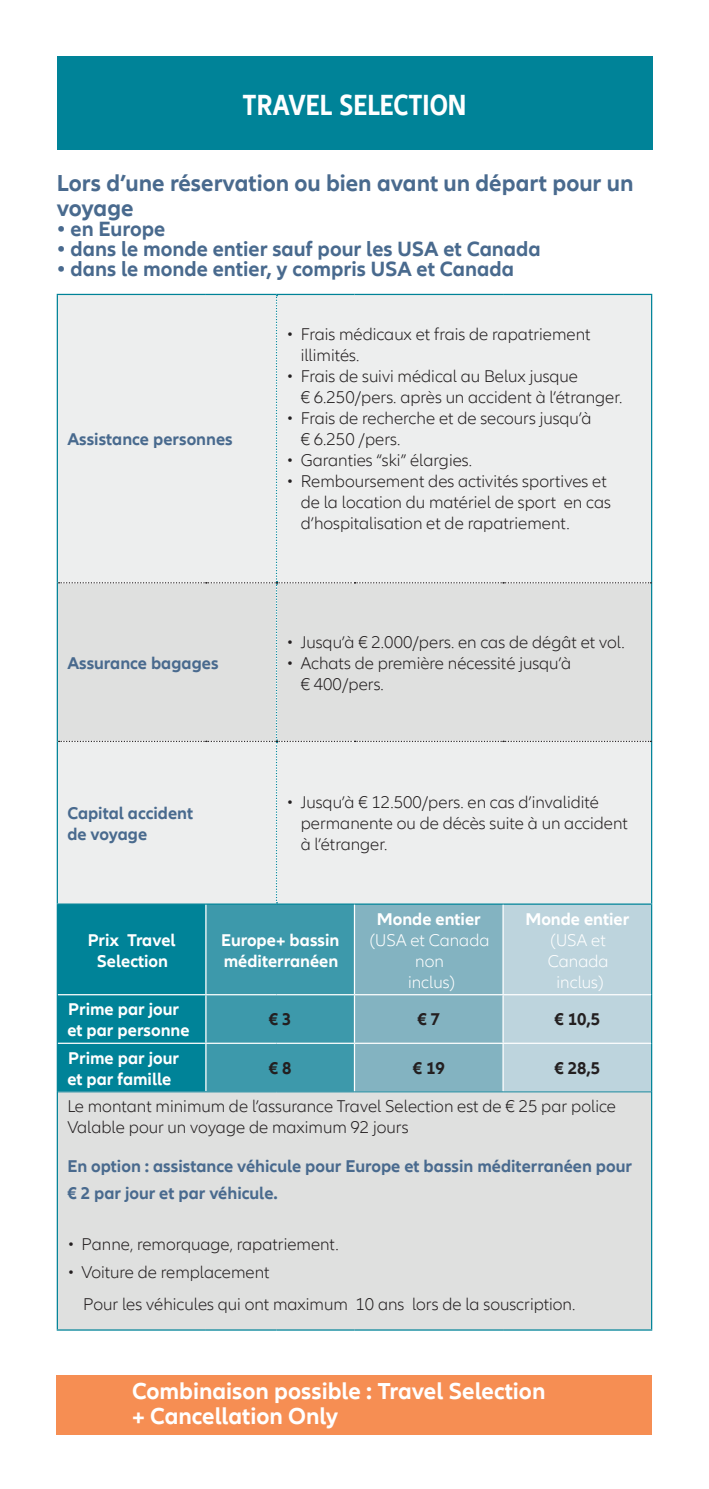
<style>
.page{position:relative;width:709px;height:1489px;background:#fff}
.page>*{position:absolute;margin:0;border:0;box-sizing:border-box;transform-origin:0 0}
.t1{font:700 condensed 30px "Allianz Neo";color:#fff}
.t2{font:700 23.75px "Allianz Neo";color:#fff}
.t3{font:700 23.75px/25px "Allianz Neo";color:#496a8e}
.t4{font:700 21.25px "Allianz Neo";color:#496a8e}
.Paragraph_Style_1{font:300 17.5px/21px "Allianz Neo";color:#231f20}
.Paragraph_Style_1-2{font:700 17.5px/21px "Allianz Neo";color:#496a8e}
.Paragraph_Style_1-3{font:700 17.5px/21px "Allianz Neo";color:#fff}
.Paragraph_Style_1-4{font:300 17.5px/21px "Allianz Neo";color:#fff;text-align:center}
.Paragraph_Style_1-5{font:700 17.5px "Allianz Neo";color:#231f20}
.s1{font-weight:700}
</style>
<div class="page">
<div style="left:57px;top:1374px;width:595px;height:60px;background:#f68e53"></div>
<div style="left:57px;top:57px;width:595px;height:93px;background:#008398"></div>
<div style="left:58px;top:1092px;width:593px;height:237px;background:#dfe0df"></div>
<hr style="left:57px;top:1091px;width:1px;height:238px;background:#008398">
<hr style="left:651px;top:1091px;width:1px;height:238px;background:#008398">
<hr style="left:57px;top:1329px;width:149px;height:1px;background:#008398">
<hr style="left:206px;top:1329px;width:70px;height:1px;background:#008398">
<hr style="left:276px;top:1329px;width:78px;height:1px;background:#008398">
<hr style="left:354px;top:1329px;width:149px;height:1px;background:#008398">
<hr style="left:503px;top:1329px;width:149px;height:1px;background:#008398">
<hr style="left:57px;top:294px;width:149px;height:1px;background:#008398">
<hr style="left:206px;top:294px;width:70px;height:1px;background:#008398">
<hr style="left:276px;top:294px;width:78px;height:1px;background:#008398">
<hr style="left:354px;top:294px;width:149px;height:1px;background:#008398">
<hr style="left:503px;top:294px;width:149px;height:1px;background:#008398">
<hr style="left:651px;top:295px;width:1px;height:288px;background:#008398">
<hr style="left:651px;top:583px;width:1px;height:158px;background:#008398">
<hr style="left:651px;top:741px;width:1px;height:162px;background:#008398">
<svg style="left:57px;top:295px;width:594px;height:796px;background:#c6d9dd"></svg>
<hr style="left:57px;top:903px;width:149px;height:1px;background:#008398">
<hr style="left:57px;top:904px;width:1px;height:90px;background:#008398">
<hr style="left:206px;top:903px;width:70px;height:1px;background:#008398">
<hr style="left:276px;top:903px;width:78px;height:1px;background:#008398">
<hr style="left:354px;top:903px;width:149px;height:1px;background:#008398">
<hr style="left:503px;top:903px;width:149px;height:1px;background:#008398">
<hr style="left:651px;top:904px;width:1px;height:90px;background:#008398">
<hr style="left:57px;top:994px;width:1px;height:49px;background:#008398">
<hr style="left:651px;top:994px;width:1px;height:49px;background:#008398">
<hr style="left:57px;top:1043px;width:1px;height:48px;background:#008398">
<hr style="left:651px;top:1043px;width:1px;height:48px;background:#008398">
<hr style="left:205px;top:904px;width:1px;height:90px;background:#fff">
<hr style="left:354px;top:904px;width:1px;height:90px;background:#fff">
<hr style="left:502px;top:904px;width:1px;height:90px;background:#fff">
<hr style="left:58px;top:994px;width:148px;height:1px;background:#fff">
<hr style="left:206px;top:994px;width:70px;height:1px;background:#fff">
<hr style="left:205px;top:995px;width:1px;height:47px;background:#fff">
<hr style="left:276px;top:994px;width:78px;height:1px;background:#fff">
<hr style="left:354px;top:994px;width:149px;height:1px;background:#fff">
<hr style="left:354px;top:995px;width:1px;height:47px;background:#fff">
<hr style="left:503px;top:994px;width:148px;height:1px;background:#fff">
<hr style="left:502px;top:995px;width:1px;height:47px;background:#fff">
<hr style="left:58px;top:1042px;width:148px;height:1px;background:#fff">
<hr style="left:206px;top:1042px;width:70px;height:1px;background:#fff">
<hr style="left:205px;top:1043px;width:1px;height:48px;background:#fff">
<hr style="left:276px;top:1042px;width:78px;height:1px;background:#fff">
<hr style="left:354px;top:1042px;width:149px;height:1px;background:#fff">
<hr style="left:354px;top:1043px;width:1px;height:48px;background:#fff">
<hr style="left:503px;top:1042px;width:148px;height:1px;background:#fff">
<hr style="left:502px;top:1043px;width:1px;height:48px;background:#fff">
<hr style="left:58px;top:1091px;width:148px;height:1px;background:#3d99ab">
<hr style="left:206px;top:1091px;width:70px;height:1px;background:#3d99ab">
<hr style="left:276px;top:1091px;width:78px;height:1px;background:#3d99ab">
<hr style="left:354px;top:1091px;width:149px;height:1px;background:#3d99ab">
<hr style="left:503px;top:1091px;width:148px;height:1px;background:#3d99ab">
<p class="t1" style="left:243px;top:87px;width:225px">TRAVEL SELECTION</p>
<p class="t3" style="left:57px;top:171px;width:578px">Lors d’une réservation ou bien avant un départ pour un voyage</p>
<p class="t4" style="left:57px;top:216px;width:110px">• en Europe</p>
<p class="t4" style="left:57px;top:236px;width:485px">• dans le monde entier sauf pour les USA et Canada</p>
<p class="t4" style="left:57px;top:256px;width:459px">• dans le monde entier, y compris USA et Canada</p>
<p class="Paragraph_Style_1-2" style="left:67px;top:429px;width:167px">Assistance personnes</p>
<p class="Paragraph_Style_1-2" style="left:67px;top:652px;width:153px">Assurance bagages</p>
<p class="Paragraph_Style_1" style="left:301px;top:324px;width:291px;text-indent:-14px">• Frais médicaux et frais de rapatriement illimités.</p>
<p class="Paragraph_Style_1" style="left:301px;top:366px;width:323px;text-indent:-14px">• Frais de suivi médical au Belux jusque<br>€ 6.250/pers. après un accident à l’étranger.</p>
<p class="Paragraph_Style_1" style="left:301px;top:408px;width:292px;text-indent:-14px">• Frais de recherche et de secours jusqu’à € 6.250 /pers.</p>
<p class="Paragraph_Style_1" style="left:286px;top:450px;width:187px">• Garanties “ski” élargies.</p>
<p class="Paragraph_Style_1" style="left:301px;top:471px;width:312px;text-indent:-14px">• Remboursement des activités sportives et de la location du matériel de sport en cas d’hospitalisation et de rapatriement.</p>
<p class="Paragraph_Style_1" style="left:286px;top:632px;width:340px">• Jusqu’à € 2.000/pers. en cas de dégât et vol.</p>
<p class="Paragraph_Style_1" style="left:301px;top:653px;width:272px;text-indent:-14px">• Achats de première nécessité jusqu’à € 400/pers.</p>
<p class="Paragraph_Style_1-2" style="left:67px;top:803px;width:127px">Capital accident de voyage</p>
<p class="Paragraph_Style_1" style="left:301px;top:792px;width:329px;text-indent:-14px">• Jusqu’à € 12.500/pers. en cas d’invalidité permanente ou de décès suite à un accident à l’étranger.</p>
<p class="Paragraph_Style_1-3" style="left:88px;top:929px;width:89px;text-align:center">Prix Travel<br>Selection</p>
<p class="Paragraph_Style_1-3" style="left:221px;top:929px;width:120px">Europe+ bassin méditerranéen</p>
<p class="Paragraph_Style_1-4" style="left:370px;top:908px;width:121px"><span class="s1">Monde entier </span>(USA et Canada non<br>inclus)</p>
<p class="Paragraph_Style_1-4" style="left:525px;top:908px;width:105px"><span class="s1">Monde entier </span>(USA et<br>Canada inclus)</p>
<p class="Paragraph_Style_1-3" style="left:67px;top:999px;width:124px">Prime par jour et par personne</p>
<p class="Paragraph_Style_1-5" style="left:269px;top:1009px;width:24px">€ 3</p>
<p class="Paragraph_Style_1-5" style="left:417px;top:1009px;width:24px">€ 7</p>
<p class="Paragraph_Style_1-5" style="left:554px;top:1009px;width:47px">€ 10,5</p>
<p class="Paragraph_Style_1-3" style="left:67px;top:1047px;width:113px">Prime par jour et par famille</p>
<p class="Paragraph_Style_1-5" style="left:269px;top:1057px;width:24px">€ 8</p>
<p class="Paragraph_Style_1-5" style="left:413px;top:1057px;width:34px">€ 19</p>
<p class="Paragraph_Style_1-5" style="left:554px;top:1057px;width:47px">€ 28,5</p>
<p class="Paragraph_Style_1" style="left:67px;top:1096px;width:550px">Le montant minimum de l’assurance Travel Selection est de € 25 par police</p>
<p class="Paragraph_Style_1" style="left:67px;top:1117px;width:343px">Valable pour un voyage de maximum 92 jours</p>
<p class="Paragraph_Style_1-2" style="left:67px;top:1152px;width:566px;line-height:27.5px">En option : assistance véhicule pour Europe et bassin méditerranéen pour € 2 par jour et par véhicule.</p>
<p class="Paragraph_Style_1" style="left:67px;top:1234px;width:273px">• Panne, remorquage, rapatriement.</p>
<p class="Paragraph_Style_1" style="left:67px;top:1261px;width:204px">• Voiture de remplacement</p>
<p class="Paragraph_Style_1" style="left:83px;top:1294px;width:493px">Pour les véhicules qui ont maximum 10 ans lors de la souscription.</p>
<p class="t2" style="left:132px;top:1376px;width:415px">Combinaison possible : Travel Selection</p>
<p class="t2" style="left:132px;top:1401px;width:208px">+ Cancellation Only</p>
</div>
